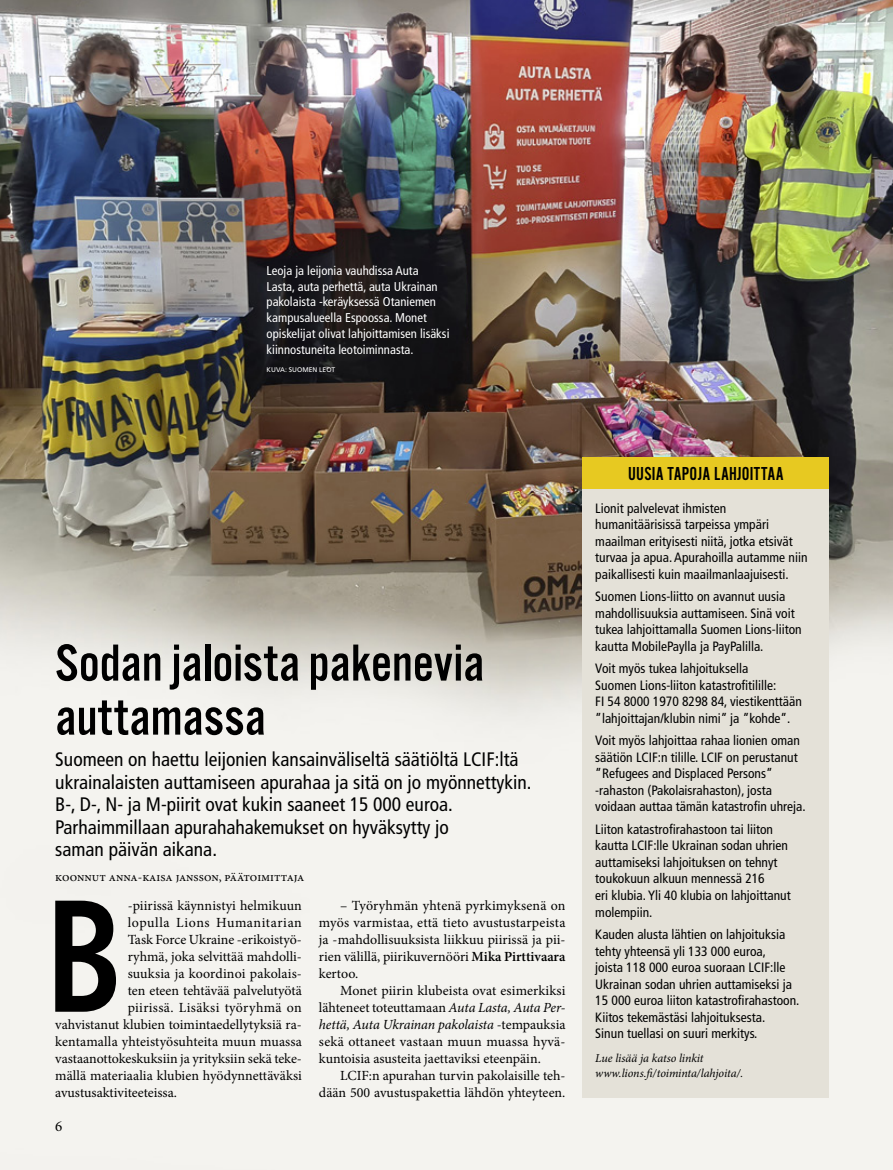
<style>
.page{position:relative;width:893px;height:1170px;background:#fff}
.page>*{position:absolute;margin:0;border:0;box-sizing:border-box;transform-origin:0 0}
.t1{font:166.35px "Alternate Got No 3 D";color:#000}
.t2{font:54px/54px "Alternate Got No 3 D";color:#000}
.t3{font:condensed 19.5px/22.5px "Frutiger";color:#000}
.t4{font:19.5px "Alternate Got No 2 D";letter-spacing:.01em;color:#000}
.t5{font:15px "Minion Pro";color:#000}
.t6{font:13.95px/17px "Minion Pro";letter-spacing:.005em;color:#000;text-align:justify}
.t7{font:condensed 13.5px/16.5px "Frutiger";color:#000}
.t8{font:condensed 12.75px/15.8px "Frutiger";color:#fff}
.t9{font:12.75px "Minion Pro";color:#000}
.t10{font:italic 12px/15px "Minion Pro";letter-spacing:-.01em;color:#000}
.t11{font:6.75px "Frutiger";color:#fff}
.s1{font-weight:600}
.s2{font-style:italic}
</style>
<div class="page">
<img style="left:0;top:0;width:893px;height:1169px">
<div style="left:583px;top:485px;width:246px;height:612px;background:#e4e1d8"></div>
<div style="left:583px;top:457px;width:246px;height:32px;background:#e7c921"></div>
<p class="t8" style="left:267px;top:262px;width:184px">Leoja ja leijonia vauhdissa Auta Lasta, auta perhettä, auta Ukrainan pakolaista -keräyksessä Otaniemen kampusalueella Espoossa. Monet opiskelijat olivat lahjoittamisen lisäksi kiinnostuneita leotoiminnasta.</p>
<p class="t11" style="left:267px;top:366px;width:70px">KUVA: SUOMEN LEOT</p>
<h2 class="t2" style="left:55px;top:637px;width:431px">Sodan jaloista pakenevia auttamassa</h2>
<p class="t3" style="left:55px;top:748px;width:478px">Suomeen on haettu leijonien kansainväliseltä säätiöltä LCIF:ltä ukrainalaisten auttamiseen apurahaa ja sitä on jo myönnettykin.<br>B-, D-, N- ja M-piirit ovat kukin saaneet 15 000 euroa.<br>Parhaimmillaan apurahahakemukset on hyväksytty jo<br>saman päivän aikana.</p>
<p class="t9" style="left:55px;top:868px;width:250px">koonnut anna-kaisa jansson, päätoimittaja</p>
<p class="t6" style="left:319px;top:897px;width:248px;text-indent:21px">– Työryhmän yhtenä pyrkimyksenä on myös varmistaa, että tieto avustustarpeista ja -mahdollisuuksista liikkuu piirissä ja pii&shy;rien välillä, piirikuvernööri <span class="s1">Mika Pirttivaara </span>kertoo.</p>
<p class="t6" style="left:319px;top:981px;width:248px;text-indent:21px">Monet piirin klubeista ovat esimerkiksi lähteneet toteuttamaan <span class="s2">Auta Lasta, Auta Per&shy;hettä, Auta Ukrainan pakolaista</span> -tempauksia sekä ottaneet vastaan muun muassa hyvä&shy;kuntoisia asusteita jaettaviksi eteenpäin.</p>
<p class="t6" style="left:319px;top:1066px;width:248px;text-align:right">LCIF:n apurahan turvin pakolaisille teh&shy;dään 500 avustuspakettia lähdön yhteyteen.</p>
<h1 class="t1" style="left:47px;top:868px;width:77px">B</h1>
<p class="t6" style="left:128px;top:897px;width:176px">-piirissä käynnistyi helmikuun</p>
<p class="t6" style="left:128px;top:914px;width:176px">lopulla Lions Humanitarian</p>
<p class="t6" style="left:128px;top:930px;width:176px">Task Force Ukraine -erikoistyö-</p>
<p class="t6" style="left:128px;top:947px;width:176px">ryhmä, joka selvittää mahdolli-</p>
<p class="t6" style="left:128px;top:964px;width:176px">suuksia ja koordinoi pakolais-</p>
<p class="t6" style="left:128px;top:981px;width:176px">ten eteen tehtävää palvelutyötä</p>
<p class="t6" style="left:128px;top:998px;width:176px">piirissä. Lisäksi työryhmä on</p>
<p class="t6" style="left:55px;top:1015px;width:248px">vahvistanut klubien toimintaedellytyksiä ra-</p>
<p class="t6" style="left:55px;top:1032px;width:248px">kentamalla yhteistyösuhteita muun muassa</p>
<p class="t6" style="left:55px;top:1049px;width:248px">vastaanottokeskuksiin ja yrityksiin sekä teke-</p>
<p class="t6" style="left:55px;top:1066px;width:248px">mällä materiaalia klubien hyödynnettäväksi</p>
<p class="t6" style="left:55px;top:1083px;width:123px">avustusaktiviteeteissa.</p>
<p class="t5" style="left:55px;top:1115px;width:9px">6</p>
<h3 class="t4" style="left:628px;top:463px;width:157px">UUSIA TAPOJA LAHJOITTAA</h3>
<p class="t7" style="left:595px;top:500px;width:214px">Lionit palvelevat ihmisten humanitäärisissä tarpeissa ympäri maailman erityisesti niitä, jotka etsivät turvaa ja apua. Apurahoilla autamme niin paikallisesti kuin maailmanlaajuisesti.</p>
<p class="t7" style="left:595px;top:588px;width:208px">Suomen Lions-liitto on avannut uusia mahdollisuuksia auttamiseen. Sinä voit tukea lahjoittamalla Suomen Lions-liiton kautta MobilePaylla ja PayPalilla.</p>
<p class="t7" style="left:595px;top:660px;width:208px">Voit myös tukea lahjoituksella<br>Suomen Lions-liiton katastrofitilille:<br>FI 54 8000 1970 8298 84, viestikenttään ”lahjoittajan/klubin nimi” ja ”kohde”.</p>
<p class="t7" style="left:595px;top:732px;width:212px">Voit myös lahjoittaa rahaa lionien oman säätiön LCIF:n tilille. LCIF on perustanut ”Refugees and Displaced Persons” -rahaston (Pakolaisrahaston), josta voidaan auttaa tämän katastrofin uhreja.</p>
<p class="t7" style="left:595px;top:821px;width:197px">Liiton katastrofirahastoon tai liiton kautta LCIF:lle Ukrainan sodan uhrien auttamiseksi lahjoituksen on tehnyt toukokuun alkuun mennessä 216<br>eri klubia. Yli 40 klubia on lahjoittanut molempiin.</p>
<p class="t7" style="left:595px;top:926px;width:206px">Kauden alusta lähtien on lahjoituksia tehty yhteensä yli 133 000 euroa,<br>joista 118 000 euroa suoraan LCIF:lle Ukrainan sodan uhrien auttamiseksi ja 15 000 euroa liiton katastrofirahastoon.<br>Kiitos tekemästäsi lahjoituksesta.<br>Sinun tuellasi on suuri merkitys.</p>
<p class="t10" style="left:595px;top:1050px;width:150px">Lue lisää ja katso linkit www.lions.fi/toiminta/lahjoita/.</p>
</div>
